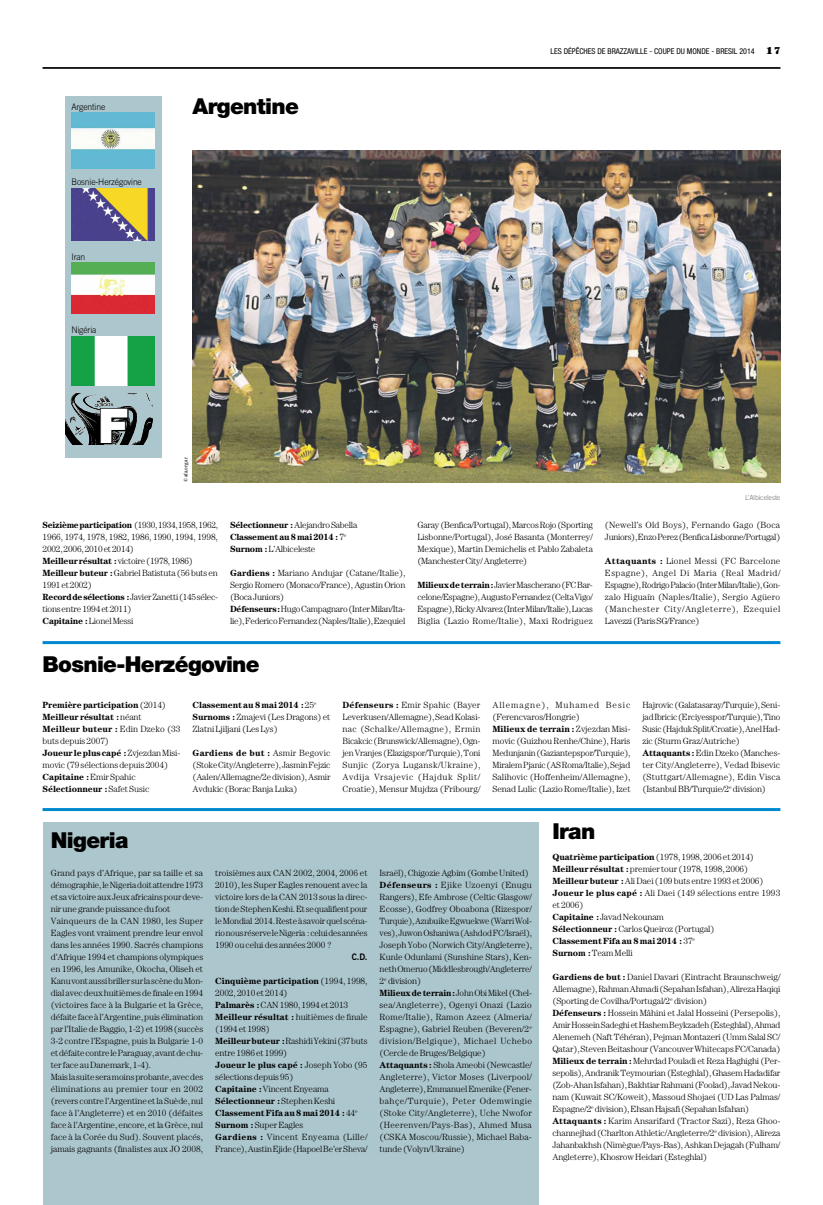
<style>
.page{position:relative;width:823px;height:1205px;background:#fff}
.page>*{position:absolute;margin:0;border:0;box-sizing:border-box;transform-origin:0 0}
.t1{font:900 48px "Helvetica Neue";color:#fff}
.t2{font:900 22px "Helvetica Neue";letter-spacing:-.03em;color:#000}
.t3{font:300 9px/12px "Century";letter-spacing:-.01em;color:#000}
.t4{font:300 9px/12px "Century";letter-spacing:-.03em;color:#000}
.t5{font:700 9px/12px "Century";letter-spacing:-.025em;color:#000}
.t6{font:300 9px "Trade Gothic";letter-spacing:-.01em;color:#000;scale:.95 1}
.t7{font:9px "Trade Gothic Bold Two";color:#000;scale:.95 1}
.t8{font:condensed 8px "Helvetica Neue";color:#000}
.t9{font:300 7px "Trade Gothic";letter-spacing:-.01em;color:#6d6e71}
.t10{font:5px "Corporate EBQ";letter-spacing:-.01em;color:#000}
.s1{font-family:"Century";font-weight:900;font-stretch:normal;font-size:10px}
.s2{font-weight:700}
.s3{font-weight:300}
</style>
<div class="page">
<hr style="left:43px;top:67px;width:737px;height:1px;background:#000">
<hr style="left:43px;top:68px;width:737px;height:1px;background:#000">
<div style="left:43px;top:822px;width:495px;height:383px;background:#acc6cd"></div>
<div style="left:65px;top:96px;width:97px;height:362px;background:#acc6cd"></div>
<img style="left:71px;top:113px;width:83px;height:55px">
<img style="left:71px;top:188px;width:83px;height:52px">
<img style="left:71px;top:263px;width:83px;height:50px">
<img style="left:71px;top:336px;width:83px;height:50px">
<img style="left:65px;top:393px;width:88px;height:52px">
<svg style="left:99px;top:407px;width:30px;height:38px"></svg>
<img style="left:192px;top:151px;width:588px;height:331px">
<hr style="left:43px;top:641px;width:737px;height:3px;background:#0089cf">
<hr style="left:43px;top:808px;width:737px;height:3px;background:#0089cf">
<p class="t6" style="left:71px;top:101px;width:37px">Argentine</p>
<p class="t6" style="left:71px;top:176px;width:76px">Bosnie-Herzégovine</p>
<p class="t6" style="left:71px;top:251px;width:16px">Iran</p>
<p class="t6" style="left:71px;top:324px;width:28px">Nigéria</p>
<h2 class="t2" style="left:192px;top:93px;width:108px">Argentine</h2>
<p class="t8" style="left:550px;top:47px;width:231px">LES DÉPÊCHES DE BRAZZAVILLE - COUPE DU MONDE - BRESIL 2014 <span class="s1">17</span></p>
<h1 class="t1" style="left:98px;top:397px;width:32px">F</h1>
<p class="t10" style="left:183px;top:482px;width:26px;rotate:-90deg">© afa.org.ar</p>
<p class="t3" style="left:43px;top:519px;width:177px"><span class="s2">Seizième participation</span> (1930, 1934, 1958, 1962, 1966, 1974, 1978, 1982, 1986, 1990, 1994, 1998, 2002, 2006, 2010 et 2014)<br><span class="s2">Meilleur résultat :</span> victoire (1978, 1986)<br><span class="s2">Meilleur buteur :</span> Gabriel Batistuta (56 buts en 1991 et 2002)<br><span class="s2">Record de sélections :</span> Javier Zanetti (145 sélec&shy;tions entre 1994 et 2011)<br><span class="s2">Capitaine :</span> Lionel Messi</p>
<p class="t5" style="left:230px;top:519px;width:129px">Sélectionneur : <span class="s3">Alejandro Sabella<br></span>Classement au 8 mai 2014 : <span class="s3">7</span><sup>e<br></sup>Surnom : <span class="s3">L’Albiceleste</span></p>
<p class="t3" style="left:230px;top:567px;width:177px"><span class="s2">Gardiens :</span> Mariano Andujar (Catane/Italie), Sergio Romero (Monaco/France), Agustin Orion (Boca Juniors)<br><span class="s2">Défenseurs :</span> Hugo Campagnaro (Inter Milan/Ita&shy;lie), Federico Fernandez (Naples/Italie), Ezequiel</p>
<h2 class="t2" style="left:43px;top:651px;width:218px">Bosnie-Herzégovine</h2>
<p class="t3" style="left:417px;top:519px;width:177px;text-align:justify">Garay (Benfica/Portugal), Marcos Rojo (Sporting Lisbonne/Portugal), José Basanta (Monterrey/ Mexique), Martin Demichelis et Pablo Zabaleta (Manchester City/ Angleterre)</p>
<p class="t3" style="left:417px;top:579px;width:177px;text-align:justify"><span class="s2">Milieux de terrain :</span> Javier Mascherano (FC Bar&shy;celone/Espagne), Augusto Fernandez (Celta Vigo/ Espagne), Ricky Alvarez (Inter Milan/Italie), Lucas Biglia (Lazio Rome/Italie), Maxi Rodriguez</p>
<p class="t9" style="left:744px;top:493px;width:37px">L’Albiceleste</p>
<p class="t4" style="left:604px;top:519px;width:177px">(Newell’s Old Boys), Fernando Gago (Boca<br>Juniors), Enzo Perez (Benfica Lisbonne/Portugal)</p>
<p class="t3" style="left:604px;top:555px;width:177px;text-align:justify"><span class="s2">Attaquants :</span> Lionel Messi (FC Barcelone Espagne), Angel Di Maria (Real Madrid/ Espagne), Rodrigo Palacio (Inter Milan/Italie), Gon&shy;zalo Higuaín (Naples/Italie), Sergio Agüero (Manchester City/Angleterre), Ezequiel Lavezzi (Paris SG/France)</p>
<p class="t3" style="left:43px;top:699px;width:139px"><span class="s2">Première participation</span> (2014)<br><span class="s2">Meilleur résultat :</span> néant<br><span class="s2">Meilleur buteur :</span> Edin Dzeko (33 buts depuis 2007)<br><span class="s2">Joueur le plus capé :</span> Zvjezdan Misi&shy;movic (79 sélections depuis 2004)<br><span class="s2">Capitaine :</span> Emir Spahic<br><span class="s2">Sélectionneur :</span> Safet Susic</p>
<p class="t3" style="left:192px;top:699px;width:139px"><span class="s2">Classement au 8 mai 2014 :</span> 25<sup>e<br></sup><span class="s2">Surnoms :</span> Zmajevi (Les Dragons) et<br>Zlatni Ljiljani (Les Lys)</p>
<p class="t3" style="left:192px;top:747px;width:139px;text-align:justify"><span class="s2">Gardiens de but :</span> Asmir Begovic (Stoke City/Angleterre), Jasmin Fejzic (Aalen/Allemagne/2e division), Asmir Avdukic (Borac Banja Luka)</p>
<p class="t3" style="left:342px;top:699px;width:139px;text-align:justify"><span class="s2">Défenseurs :</span> Emir Spahic (Bayer Leverkusen/Allemagne), Sead Kolasi&shy;nac (Schalke/Allemagne), Ermin Bicakcic (Brunswick/Allemagne), Ogn&shy;jen Vranjes (Elazigspor/Turquie), Toni Sunjic (Zorya Lugansk/Ukraine), Avdija Vrsajevic (Hajduk Split/ Croatie), Mensur Mujdza (Fribourg/</p>
<p class="t3" style="left:492px;top:699px;width:139px">Allemagne), Muhamed Besic (Ferencvaros/Hongrie)<br><span class="s2">Milieux de terrain :</span> Zvjezdan Misi&shy;movic (Guizhou Renhe/Chine), Haris Medunjanin (Gaziantepspor/Turquie), Miralem Pjanic (AS Roma/Italie), Sejad Salihovic (Hoffenheim/Allemagne), Senad Lulic (Lazio Rome/Italie), Izet</p>
<p class="t3" style="left:642px;top:699px;width:139px">Hajrovic (Galatasaray/Turquie), Seni&shy;jad Ibricic (Erciyesspor/Turquie), Tino Susic (Hajduk Split/Croatie), Anel Had&shy;zic (Sturm Graz/Autriche)<br><span class="s2">Attaquants :</span> Edin Dzeko (Manches&shy;ter City/Angleterre), Vedad Ibisevic (Stuttgart/Allemagne), Edin Visca (Istanbul BB/Turquie/2<sup>e</sup> division)</p>
<h2 class="t2" style="left:51px;top:827px;width:79px">Nigeria</h2>
<p class="t3" style="left:51px;top:867px;width:154px">Grand pays d’Afrique, par sa taille et sa démographie, le Nigeria doit attendre 1973 et sa victoire aux Jeux africains pour deve&shy;nir une grande puissance du foot Vainqueurs de la CAN 1980, les Super Eagles vont vraiment prendre leur envol dans les années 1990. Sacrés champions d’Afrique 1994 et champions olympiques en 1996, les Amunike, Okocha, Oliseh et Kanu vont aussi briller sur la scène du Mon&shy;dial avec deux huitièmes de finale en 1994 (victoires face à la Bulgarie et la Grèce, défaite face à l’Argentine, puis élimination par l’Italie de Baggio, 1-2) et 1998 (succès 3-2 contre l’Espagne, puis la Bulgarie 1-0 et défaite contre le Paraguay, avant de chu&shy;ter face au Danemark, 1-4).<br>Mais la suite sera moins probante, avec des éliminations au premier tour en 2002 (revers contre l’Argentine et la Suède, nul face à l’Angleterre) et en 2010 (défaites face à l’Argentine, encore, et la Grèce, nul face à la Corée du Sud). Souvent placés, jamais gagnants (finalistes aux JO 2008,</p>
<p class="t3" style="left:215px;top:867px;width:154px;text-align:justify">troisièmes aux CAN 2002, 2004, 2006 et 2010), les Super Eagles renouent avec la victoire lors de la CAN 2013 sous la direc&shy;tion de Stephen Keshi. Et se qualifient pour le Mondial 2014. Reste à savoir quel scéna&shy;rio nous réserve le Nigeria : celui des années 1990 ou celui des années 2000 ?</p>
<p class="t7" style="left:351px;top:951px;width:18px">C.D.</p>
<p class="t3" style="left:215px;top:975px;width:154px"><span class="s2">Cinquième participation</span> (1994, 1998,<br>2002, 2010 et 2014)<br><span class="s2">Palmarès :</span> CAN 1980, 1994 et 2013<br><span class="s2">Meilleur résultat :</span> huitièmes de finale (1994 et 1998)<br><span class="s2">Meilleur buteur :</span> Rashidi Yekini (37 buts entre 1986 et 1999)<br><span class="s2">Joueur le plus capé :</span> Joseph Yobo (95 sélections depuis 95)<br><span class="s2">Capitaine :</span> Vincent Enyeama<br><span class="s2">Sélectionneur :</span> Stephen Keshi<br><span class="s2">Classement Fifa au 8 mai 2014 :</span> 44<sup>e<br></sup><span class="s2">Surnom :</span> Super Eagles<br><span class="s2">Gardiens :</span> Vincent Enyeama (Lille/<br>France), Austin Ejide (Hapoel Be’er Sheva/</p>
<p class="t3" style="left:379px;top:867px;width:154px">Israël), Chigozie Agbim (Gombe United)<br><span class="s2">Défenseurs :</span> Ejike Uzoenyi (Enugu Rangers), Efe Ambrose (Celtic Glasgow/ Ecosse), Godfrey Oboabona (Rizespor/ Turquie), Azubuike Egwuekwe (Warri Wol&shy;ves), Juwon Oshaniwa (Ashdod FC/Israël), Joseph Yobo (Norwich City/Angleterre), Kunle Odunlami (Sunshine Stars), Ken&shy;neth Omeruo (Middlesbrough/Angleterre/ 2<sup>e</sup> division)<br><span class="s2">Milieux de terrain :</span> John Obi Mikel (Chel&shy;sea/Angleterre), Ogenyi Onazi (Lazio Rome/Italie), Ramon Azeez (Almeria/ Espagne), Gabriel Reuben (Beveren/2<sup>e </sup>division/Belgique), Michael Uchebo (Cercle de Bruges/Belgique)<br><span class="s2">Attaquants :</span> Shola Ameobi (Newcastle/ Angleterre), Victor Moses (Liverpool/ Angleterre), Emmanuel Emenike (Fener&shy;bahçe/Turquie), Peter Odemwingie (Stoke City/Angleterre), Uche Nwofor (Heerenven/Pays-Bas), Ahmed Musa (CSKA Moscou/Russie), Michael Baba&shy;tunde (Volyn/Ukraine)</p>
<h2 class="t2" style="left:552px;top:817px;width:44px">Iran</h2>
<p class="t3" style="left:552px;top:851px;width:229px"><span class="s2">Quatrième participation</span> (1978, 1998, 2006 et 2014)<br><span class="s2">Meilleur résultat :</span> premier tour (1978, 1998, 2006)<br><span class="s2">Meilleur buteur :</span> Ali Daei (109 buts entre 1993 et 2006)<br><span class="s2">Joueur le plus capé :</span> Ali Daei (149 sélections entre 1993 et 2006)<br><span class="s2">Capitaine :</span> Javad Nekounam<br><span class="s2">Sélectionneur :</span> Carlos Queiroz (Portugal)<br><span class="s2">Classement Fifa au 8 mai 2014 :</span> 37<sup>e<br></sup><span class="s2">Surnom :</span> Team Melli</p>
<p class="t3" style="left:552px;top:971px;width:229px"><span class="s2">Gardiens de but :</span> Daniel Davari (Eintracht Braunschweig/ Allemagne), Rahman Ahmadi (Sepahan Isfahan), Alireza Haqiqi (Sporting de Covilha/Portugal/2<sup>e</sup> division)<br><span class="s2">Défenseurs :</span> Hossein Mâhini et Jalal Hosseini (Persepolis), Amir Hossein Sadeghi et Hashem Beykzadeh (Esteghlal), Ahmad Alenemeh (Naft Téhéran), Pejman Montazeri (Umm Salal SC/ Qatar), Steven Beitashour (Vancouver Whitecaps FC/Canada)<br><span class="s2">Milieux de terrain :</span> Mehrdad Pouladi et Reza Haghighi (Per&shy;sepolis), Andranik Teymourian (Esteghlal), Ghasem Hadadifar (Zob-Ahan Isfahan), Bakhtiar Rahmani (Foolad), Javad Nekou&shy;nam (Kuwait SC/Koweit), Massoud Shojaei (UD Las Palmas/ Espagne/2<sup>e</sup> division), Ehsan Hajsafi (Sepahan Isfahan)<br><span class="s2">Attaquants :</span> Karim Ansarifard (Tractor Sazi), Reza Ghoo&shy;channejhad (Charlton Athletic/Angleterre/2<sup>e</sup> division), Alireza Jahanbakhsh (Nimègue/Pays-Bas), Ashkan Dejagah (Fulham/ Angleterre), Khosrow Heidari (Esteghlal)</p>
</div>
